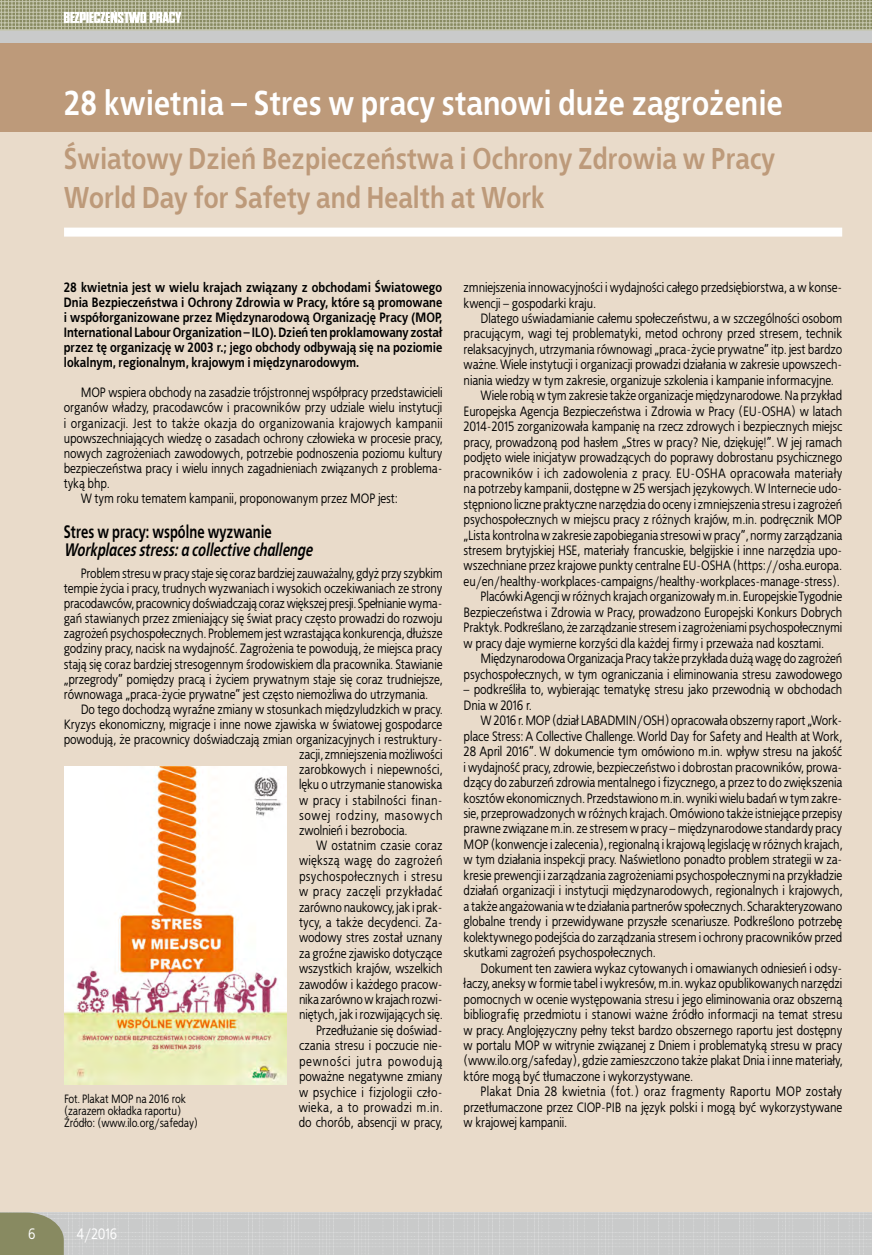
<style>
.page{position:relative;width:872px;height:1255px;background:#fff}
.page>*{position:absolute;margin:0;border:0;box-sizing:border-box;transform-origin:0 0}
.TEKST_glowny_10_11{font:700 34.5px "EFN Bureau";color:#fff}
.TEKST_glowny_10_11-2{font:700 30px "EFN Bureau";color:#bd9a7a}
.srodtytul_12_kopia{font:italic 700 18px "EFN Bureau";color:#000;scale:.85 1}
.srodtytul_12_kopia-2{font:700 18px "EFN Bureau";color:#000;scale:.85 1}
.t1{font:15px "EFN Bureau";color:#fff}
.TEKST_glowny_9_10{font:13.5px/15.5px "EFN Bureau";color:#000;text-align:justify}
.TEKST_glowny_9_10-2{font:700 13.5px/15.1px "EFN Bureau";color:#000;text-align:justify}
.TEKST_glowny_9_10-3{font:13.5px "EFN Bureau";letter-spacing:.025em;color:#000}
.TEKST_glowny_9_10-4{font:13.5px "EFN Bureau";letter-spacing:.055em;color:#000}
.opis_zdjecia-pol{font:12px/12px "EFN Bureau";color:#000}
</style>
<div class="page">
<div style="left:0;top:0;width:872px;height:1254px;background:#e9dbca"></div>
<div style="left:0;top:0;width:872px;height:131px;background:#bd9a7a"></div>
<div style="left:64px;top:227px;width:778px;height:9px;background:#fff"></div>
<img style="left:64px;top:766px;width:222px;height:318px">
<img style="left:64px;top:1212px;width:808px;height:42px">
<div style="left:0;top:0;width:872px;height:43px;background:#c9caca"></div>
<svg style="left:0;top:1212px;width:64px;height:42px;background:#8e906b"></svg>
<svg style="left:0;top:0;width:872px;height:30px;background:#aaab8c"></svg>
<p class="TEKST_glowny_10_11" style="left:64px;top:78px;width:720px">28 kwietnia – Stres w pracy stanowi duże zagrożenie</p>
<p class="TEKST_glowny_10_11-2" style="left:64px;top:137px;width:713px">Światowy Dzień Bezpieczeństwa i Ochrony Zdrowia w Pracy</p>
<p class="TEKST_glowny_10_11-2" style="left:64px;top:176px;width:482px">World Day for Safety and Health at Work</p>
<p class="TEKST_glowny_9_10-2" style="left:64px;top:278px;width:380px">28 kwietnia jest w wielu krajach związany z obchodami Światowego Dnia Bezpieczeństwa i Ochrony Zdrowia w Pracy, które są promowane i współorganizowane przez Międzynarodową Organizację Pracy (MOP, International Labour Organization – ILO). Dzień ten proklamowany został przez tę organizację w 2003 r.; jego obchody odbywają się na poziomie lokalnym, regionalnym, krajowym i międzynarodowym.</p>
<p class="TEKST_glowny_9_10" style="left:64px;top:384px;width:380px;text-indent:17px">MOP wspiera obchody na zasadzie trójstronnej współpracy przedstawicieli organów władzy, pracodawców i pracowników przy udziale wielu instytucji i organizacji. Jest to także okazja do organizowania krajowych kampanii upowszechniających wiedzę o zasadach ochrony człowieka w procesie pracy, nowych zagrożeniach zawodowych, potrzebie podnoszenia poziomu kultury bezpieczeństwa pracy i wielu innych zagadnieniach związanych z problema&shy;tyką bhp.</p>
<p class="TEKST_glowny_9_10" style="left:81px;top:490px;width:319px">W tym roku tematem kampanii, proponowanym przez MOP jest:</p>
<p class="srodtytul_12_kopia-2" style="left:64px;top:518px;width:246px">Stres w pracy: wspólne wyzwanie</p>
<p class="srodtytul_12_kopia" style="left:64px;top:537px;width:294px">Workplaces stress: a collective challenge</p>
<p class="TEKST_glowny_9_10" style="left:64px;top:565px;width:380px;text-indent:17px">Problem stresu w pracy staje się coraz bardziej zauważalny, gdyż przy szybkim tempie życia i pracy, trudnych wyzwaniach i wysokich oczekiwaniach ze strony pracodawców, pracownicy doświadczają coraz większej presji. Spełnianie wyma&shy;gań stawianych przez zmieniający się świat pracy często prowadzi do rozwoju zagrożeń psychospołecznych. Problemem jest wzrastająca konkurencja, dłuższe godziny pracy, nacisk na wydajność. Zagrożenia te powodują, że miejsca pracy stają się coraz bardziej stresogennym środowiskiem dla pracownika. Stawianie „przegrody” pomiędzy pracą i życiem prywatnym staje się coraz trudniejsze, równowaga „praca-życie prywatne” jest często niemożliwa do utrzymania.</p>
<p class="TEKST_glowny_9_10" style="left:81px;top:701px;width:363px">Do tego dochodzą wyraźne zmiany w stosunkach międzyludzkich w pracy.</p>
<p class="TEKST_glowny_9_10" style="left:64px;top:716px;width:380px">Kryzys ekonomiczny, migracje i inne nowe zjawiska w światowej gospodarce</p>
<p class="TEKST_glowny_9_10" style="left:64px;top:731px;width:380px">powodują, że pracownicy doświadczają zmian organizacyjnych i restruktury-</p>
<p class="TEKST_glowny_9_10" style="left:299px;top:746px;width:145px">zacji, zmniejszenia możliwości</p>
<p class="TEKST_glowny_9_10" style="left:299px;top:761px;width:145px">zarobkowych i niepewności,</p>
<p class="TEKST_glowny_9_10" style="left:299px;top:776px;width:145px">lęku o utrzymanie stanowiska</p>
<p class="TEKST_glowny_9_10-3" style="left:299px;top:790px;width:145px">w pracy i stabilności finan-</p>
<p class="TEKST_glowny_9_10-4" style="left:299px;top:805px;width:145px">sowej rodziny, masowych</p>
<p class="TEKST_glowny_9_10" style="left:299px;top:822px;width:110px">zwolnień i bezrobocia.</p>
<p class="TEKST_glowny_9_10" style="left:299px;top:837px;width:145px;text-indent:17px">W ostatnim czasie coraz większą wagę do zagrożeń psychospołecznych i stresu w pracy zaczęli przykładać zarówno naukowcy, jak i prak&shy;tycy, a także decydenci. Za&shy;wodowy stres został uznany za groźne zjawisko dotyczące wszystkich krajów, wszelkich zawodów i każdego pracow&shy;nika zarówno w krajach rozwi&shy;niętych, jak i rozwijających się.</p>
<p class="TEKST_glowny_9_10" style="left:299px;top:1022px;width:145px;text-indent:17px">Przedłużanie się doświad&shy;czania stresu i poczucie nie&shy;pewności jutra powodują poważne negatywne zmiany w psychice i fizjologii czło&shy;wieka, a to prowadzi m.in. do chorób, absencji w pracy,</p>
<p class="opis_zdjecia-pol" style="left:64px;top:1092px;width:123px">Fot. Plakat MOP na 2016 rok (zarazem okładka raportu)</p>
<p class="opis_zdjecia-pol" style="left:64px;top:1116px;width:136px">Źródło: (www.ilo.org/safeday)</p>
<p class="TEKST_glowny_9_10" style="left:463px;top:279px;width:380px">zmniejszenia innowacyjności i wydajności całego przedsiębiorstwa, a w konse&shy;kwencji – gospodarki kraju.</p>
<p class="TEKST_glowny_9_10" style="left:463px;top:310px;width:380px;text-indent:17px">Dlatego uświadamianie całemu społeczeństwu, a w szczególności osobom pracującym, wagi tej problematyki, metod ochrony przed stresem, technik relaksacyjnych, utrzymania równowagi „praca-życie prywatne” itp. jest bardzo ważne. Wiele instytucji i organizacji prowadzi działania w zakresie upowszech&shy;niania wiedzy w tym zakresie, organizuje szkolenia i kampanie informacyjne.</p>
<p class="TEKST_glowny_9_10" style="left:463px;top:387px;width:380px;text-indent:17px">Wiele robią w tym zakresie także organizacje międzynarodowe. Na przykład Europejska Agencja Bezpieczeństwa i Zdrowia w Pracy (EU-OSHA) w latach 2014-2015 zorganizowała kampanię na rzecz zdrowych i bezpiecznych miejsc pracy, prowadzoną pod hasłem „Stres w pracy? Nie, dziękuję!”. W jej ramach podjęto wiele inicjatyw prowadzących do poprawy dobrostanu psychicznego pracowników i ich zadowolenia z pracy. EU-OSHA opracowała materiały na potrzeby kampanii, dostępne w 25 wersjach językowych. W Internecie udo&shy;stępniono liczne praktyczne narzędzia do oceny i zmniejszenia stresu i zagrożeń psychospołecznych w miejscu pracy z różnych krajów, m.in. podręcznik MOP „Lista kontrolna w zakresie zapobiegania stresowi w pracy”, normy zarządzania stresem brytyjskiej HSE, materiały francuskie, belgijskie i inne narzędzia upo&shy;wszechniane przez krajowe punkty centralne EU-OSHA (https://osha.europa. eu/en/healthy-workplaces-campaigns/healthy-workplaces-manage-stress).</p>
<p class="TEKST_glowny_9_10" style="left:463px;top:588px;width:380px;text-indent:17px">Placówki Agencji w różnych krajach organizowały m.in. Europejskie Tygodnie Bezpieczeństwa i Zdrowia w Pracy, prowadzono Europejski Konkurs Dobrych Praktyk. Podkreślano, że zarządzanie stresem i zagrożeniami psychospołecznymi w pracy daje wymierne korzyści dla każdej firmy i przeważa nad kosztami.</p>
<p class="TEKST_glowny_9_10" style="left:463px;top:650px;width:380px;text-align:right">Międzynarodowa Organizacja Pracy także przykłada dużą wagę do zagrożeń psychospołecznych, w tym ograniczania i eliminowania stresu zawodowego</p>
<p class="TEKST_glowny_9_10" style="left:463px;top:681px;width:380px">– podkreśliła to, wybierając tematykę stresu jako przewodnią w obchodach<br>Dnia w 2016 r.</p>
<p class="TEKST_glowny_9_10" style="left:463px;top:712px;width:381px;text-indent:17px">W 2016 r. MOP (dział LABADMIN/OSH) opracowała obszerny raport „Work&shy;place Stress: A Collective Challenge. World Day for Safety and Health at Work, 28 April 2016”. W dokumencie tym omówiono m.in. wpływ stresu na jakość i wydajność pracy, zdrowie, bezpieczeństwo i dobrostan pracowników, prowa&shy;dzący do zaburzeń zdrowia mentalnego i fizycznego, a przez to do zwiększenia kosztów ekonomicznych. Przedstawiono m.in. wyniki wielu badań w tym zakre&shy;sie, przeprowadzonych w różnych krajach. Omówiono także istniejące przepisy prawne związane m.in. ze stresem w pracy – międzynarodowe standardy pracy MOP (konwencje i zalecenia), regionalną i krajową legislację w różnych krajach, w tym działania inspekcji pracy. Naświetlono ponadto problem strategii w za&shy;kresie prewencji i zarządzania zagrożeniami psychospołecznymi na przykładzie działań organizacji i instytucji międzynarodowych, regionalnych i krajowych, a także angażowania w te działania partnerów społecznych. Scharakteryzowano globalne trendy i przewidywane przyszłe scenariusze. Podkreślono potrzebę kolektywnego podejścia do zarządzania stresem i ochrony pracowników przed skutkami zagrożeń psychospołecznych.</p>
<p class="TEKST_glowny_9_10" style="left:463px;top:959px;width:380px;text-indent:17px">Dokument ten zawiera wykaz cytowanych i omawianych odniesień i odsy&shy;łaczy, aneksy w formie tabel i wykresów, m.in. wykaz opublikowanych narzędzi pomocnych w ocenie występowania stresu i jego eliminowania oraz obszerną bibliografię przedmiotu i stanowi ważne źródło informacji na temat stresu w pracy. Anglojęzyczny pełny tekst bardzo obszernego raportu jest dostępny w portalu MOP w witrynie związanej z Dniem i problematyką stresu w pracy (www.ilo.org/safeday), gdzie zamieszczono także plakat Dnia i inne materiały, które mogą być tłumaczone i wykorzystywane.</p>
<p class="TEKST_glowny_9_10" style="left:463px;top:1083px;width:380px;text-indent:17px">Plakat Dnia 28 kwietnia (fot.) oraz fragmenty Raportu MOP zostały przetłumaczone przez CIOP-PIB na język polski i mogą być wykorzystywane w krajowej kampanii.</p>
<p class="t1" style="left:28px;top:1223px;width:9px">6</p>
<p class="t1" style="left:77px;top:1223px;width:42px">4/2016</p>
</div>
